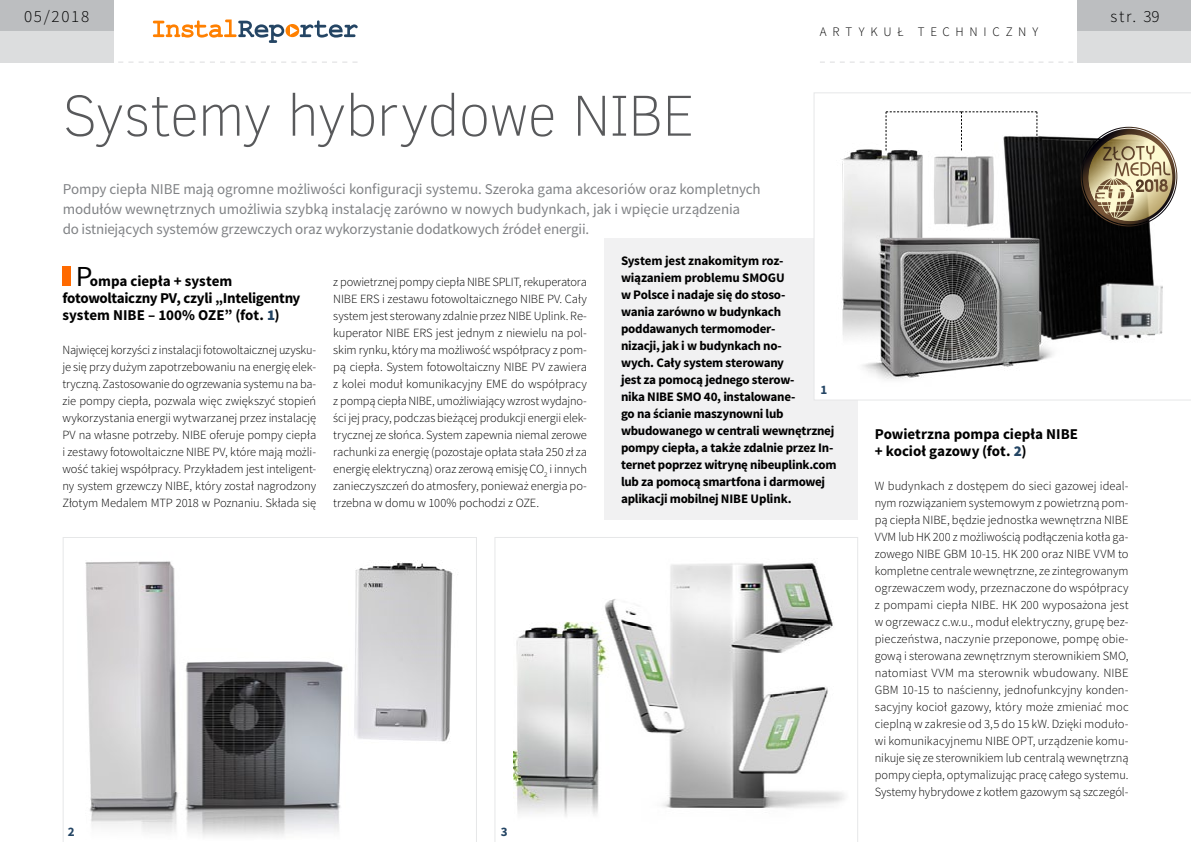
<style>
.page{position:relative;width:1191px;height:842px;background:#fff}
.page>*{position:absolute;margin:0;border:0;box-sizing:border-box;transform-origin:0 0}
.t1{font:100 59px "Clear Sans";letter-spacing:-.025em;color:#58595b}
.t2{font:300 17px "Source Sans Pro";letter-spacing:.1em;color:#000}
.t3{font:15px/20px "Source Sans Pro";letter-spacing:-.01em;color:#808285}
.t4{font:700 15px/17px "Source Sans Pro";letter-spacing:-.005em;color:#000}
.t5{font:700 13px/17px "Source Sans Pro";letter-spacing:-.02em;color:#000}
.t6{font:300 13px "Source Sans Pro";letter-spacing:.44em;color:#000}
.t7{font:700 13px "Source Sans Pro";color:#244564}
.t8{font:300 12.5px/17px "Source Sans Pro";letter-spacing:-.01em;color:#000;text-align:justify}
.s1{font-weight:400;font-size:29px}
.s2{font-weight:900;color:#244564}
</style>
<div class="page">
<div style="left:1077px;top:0;width:114px;height:31px;background:#bcbec0"></div>
<div style="left:1077px;top:31px;width:114px;height:31px;background:#dcddde"></div>
<svg style="left:153px;top:20px;width:204px;height:23px"></svg>
<div style="left:0;top:0;width:113px;height:31px;background:#bcbec0"></div>
<div style="left:0;top:31px;width:113px;height:31px;background:#dcddde"></div>
<svg style="left:108px;top:62px;width:249px;height:1px"></svg>
<svg style="left:820px;top:62px;width:263px;height:1px"></svg>
<div style="left:604px;top:238px;width:253px;height:282px;background:#f1f1f2"></div>
<div style="left:63px;top:266px;width:8px;height:20px;background:#ff6a00"></div>
<svg style="left:63px;top:537px;width:413px;height:305px"></svg>
<img style="left:348px;top:552px;width:117px;height:200px">
<svg style="left:814px;top:93px;width:377px;height:307px"></svg>
<svg style="left:1080px;top:127px;width:97px;height:100px;background:#a1957b"></svg>
<svg style="left:495px;top:537px;width:362px;height:305px"></svg>
<h2 class="t2" style="left:24px;top:6px;width:67px">05/2018</h2>
<h2 class="t2" style="left:1110px;top:6px;width:51px">str. 39</h2>
<p class="t6" style="left:820px;top:24px;width:220px">artykuł techniczny</p>
<h1 class="t1" style="left:62px;top:77px;width:634px">Systemy hybrydowe NIBE</h1>
<p class="t3" style="left:63px;top:179px;width:699px">Pompy ciepła NIBE mają ogromne możliwości konfiguracji systemu. Szeroka gama akcesoriów oraz kompletnych modułów wewnętrznych umożliwia szybką instalację zarówno w nowych budynkach, jak i wpięcie urządzenia<br>do istniejących systemów grzewczych oraz wykorzystanie dodatkowych źródeł energii.</p>
<p class="t4" style="left:63px;top:273px;width:239px;text-indent:13px"><span class="s1">P</span>ompa ciepła + system fotowoltaiczny PV, czyli „Inteligentny system NIBE – 100% OZE” (fot. <span class="s2">1</span>)</p>
<p class="t8" style="left:63px;top:342px;width:255px">Najwięcej korzyści z instalacji fotowoltaicznej uzysku&shy;je się przy dużym zapotrzebowaniu na energię elek&shy;tryczną. Zastosowanie do ogrzewania systemu na ba&shy;zie pompy ciepła, pozwala więc zwiększyć stopień wykorzystania energii wytwarzanej przez instalację PV na własne potrzeby. NIBE oferuje pompy ciepła i zestawy fotowoltaiczne NIBE PV, które mają możli&shy;wość takiej współpracy. Przykładem jest inteligent&shy;ny system grzewczy NIBE, który został nagrodzony Złotym Medalem MTP 2018 w Poznaniu. Składa się</p>
<p class="t8" style="left:333px;top:274px;width:255px">z powietrznej pompy ciepła NIBE SPLIT, rekuperatora NIBE ERS i zestawu fotowoltaicznego NIBE PV. Cały system jest sterowany zdalnie przez NIBE Uplink. Re&shy;kuperator NIBE ERS jest jednym z niewielu na pol&shy;skim rynku, który ma możliwość współpracy z pom&shy;pą ciepła. System fotowoltaiczny NIBE PV zawiera z kolei moduł komunikacyjny EME do współpracy z pompą ciepła NIBE, umożliwiający wzrost wydajno&shy;ści jej pracy, podczas bieżącej produkcji energii elek&shy;trycznej ze słońca. System zapewnia niemal zerowe rachunki za energię (pozostaje opłata stała 250 zł za energię elektryczną) oraz zerową emisję CO<sub>2</sub> i innych zanieczyszczeń do atmosfery, ponieważ energia po&shy;trzebna w domu w 100% pochodzi z OZE.</p>
<p class="t5" style="left:621px;top:252px;width:217px">System jest znakomitym roz&shy;wiązaniem problemu SMOGU<br>w Polsce i nadaje się do stoso-<br>wania zarówno w budynkach poddawanych termomoder-<br>nizacji, jak i w budynkach no-<br>wych. Cały system sterowany<br>jest za pomocą jednego sterow-<br>nika NIBE SMO 40, instalowane-<br>go na ścianie maszynowni lub wbudowanego w centrali wewnętrznej pompy ciepła, a także zdalnie przez In&shy;ternet poprzez witrynę nibeuplink.com lub za pomocą smartfona i darmowej aplikacji mobilnej NIBE Uplink.</p>
<p class="t7" style="left:820px;top:381px;width:8px">1</p>
<p class="t7" style="left:68px;top:824px;width:8px">2</p>
<p class="t7" style="left:501px;top:824px;width:8px">3</p>
<p class="t4" style="left:874px;top:426px;width:205px">Powietrzna pompa ciepła NIBE + kocioł gazowy (fot. <span class="s2">2</span>)</p>
<p class="t8" style="left:874px;top:478px;width:255px">W budynkach z dostępem do sieci gazowej ideal&shy;nym rozwiązaniem systemowym z powietrzną pom&shy;pą ciepła NIBE, będzie jednostka wewnętrzna NIBE VVM lub HK 200 z możliwością podłączenia kotła ga&shy;zowego NIBE GBM 10-15. HK 200 oraz NIBE VVM to kompletne centrale wewnętrzne, ze zintegrowanym ogrzewaczem wody, przeznaczone do współpracy z pompami ciepła NIBE. HK 200 wyposażona jest w ogrzewacz c.w.u., moduł elektryczny, grupę bez&shy;pieczeństwa, naczynie przeponowe, pompę obie&shy;gową i sterowana zewnętrznym sterownikiem SMO, natomiast VVM ma sterownik wbudowany. NIBE GBM 10-15 to naścienny, jednofunkcyjny konden&shy;sacyjny kocioł gazowy, który może zmieniać moc cieplną w zakresie od 3,5 do 15 kW. Dzięki moduło&shy;wi komunikacyjnemu NIBE OPT, urządzenie komu&shy;nikuje się ze sterownikiem lub centralą wewnętrzną pompy ciepła, optymalizując pracę całego systemu.<br>Systemy hybrydowe z kotłem gazowym są szczegól-</p>
</div>
